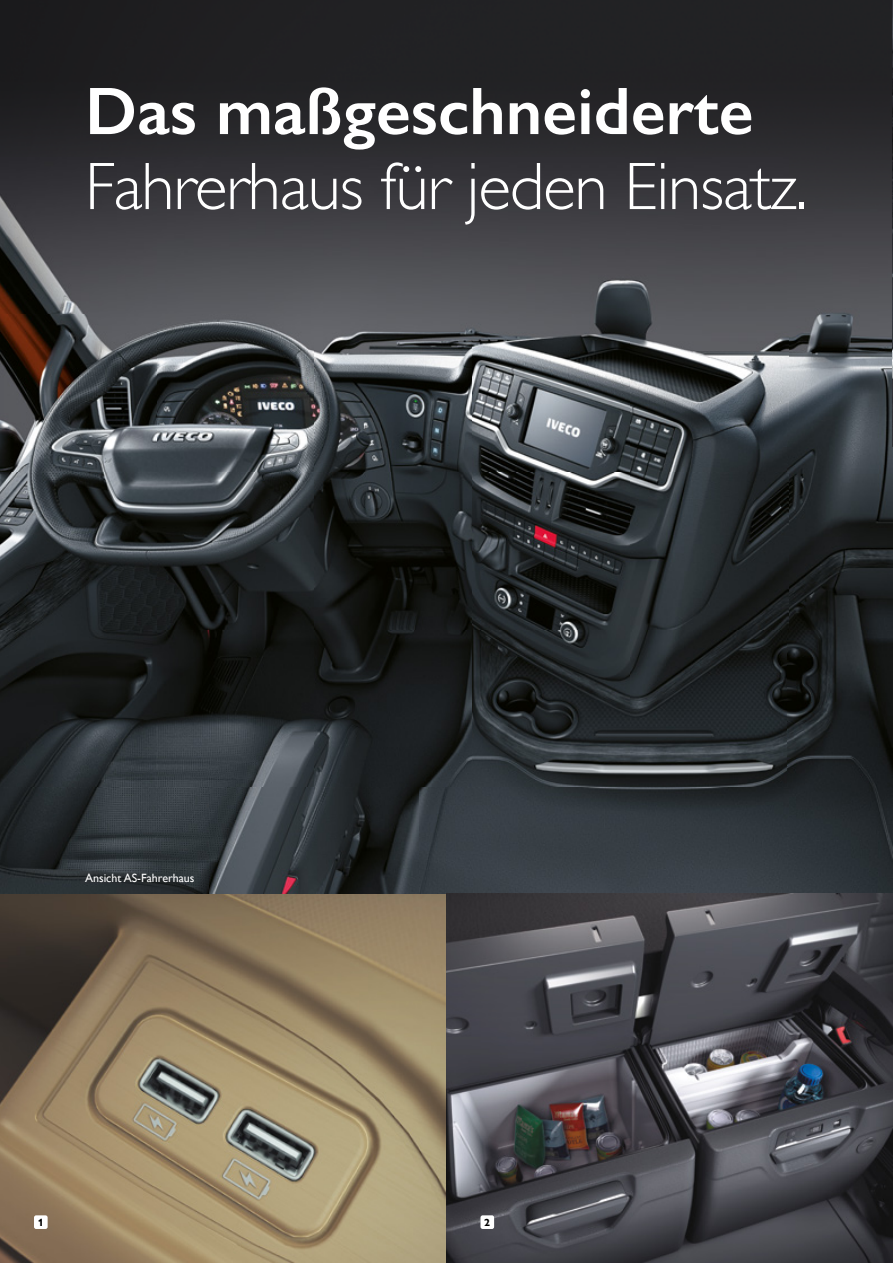
<style>
.page{position:relative;width:893px;height:1263px;background:#fff}
.page>*{position:absolute;margin:0;border:0;box-sizing:border-box;transform-origin:0 0}
.t1{font:300 67.5px "Gill Sans";letter-spacing:-.015em;color:#fff}
.t2{font:600 67.5px "Gill Sans";color:#fff}
.t3{font:12px "Gill Sans";color:#fff}
.t4{font:700 10.5px "Gill Sans Nova";color:#000}
</style>
<div class="page">
<img style="left:0;top:0;width:893px;height:1263px">
<img style="left:892px;top:0;width:1px;height:446px">
<div style="left:34px;top:1215px;width:14px;height:14px;background:#fff;border-radius:2px"></div>
<div style="left:480px;top:1215px;width:14px;height:14px;background:#fff;border-radius:2px"></div>
<p class="t2" style="left:85px;top:70px;width:670px">Das maßgeschneiderte</p>
<p class="t1" style="left:85px;top:134px;width:724px">Fahrerhaus für jeden Einsatz.</p>
<p class="t3" style="left:85px;top:871px;width:111px">Ansicht AS-Fahrerhaus</p>
<p class="t4" style="left:38px;top:1216px;width:7px">1</p>
<p class="t4" style="left:484px;top:1216px;width:7px">2</p>
</div>
